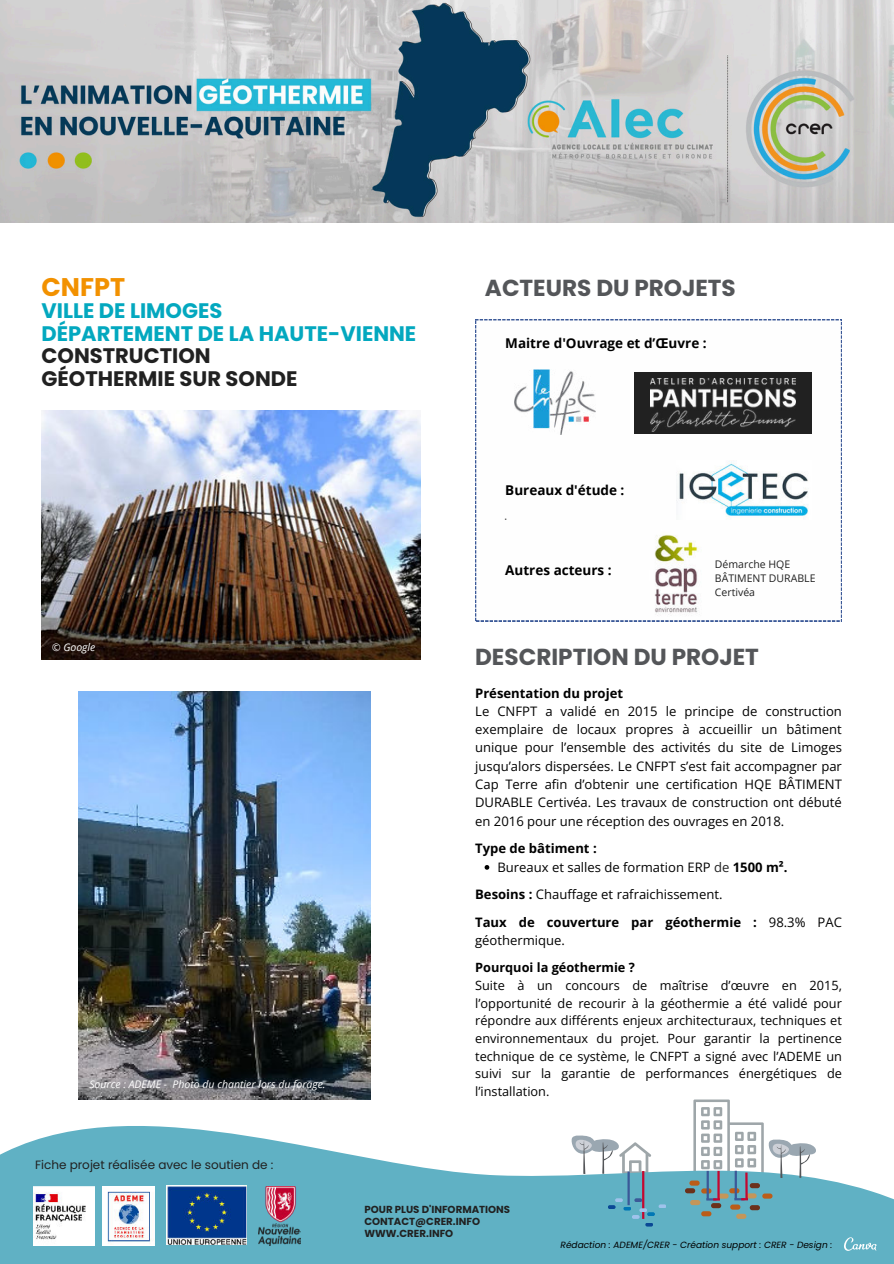
<style>
.page{position:relative;width:894px;height:1264px;background:#fff}
.page>*{position:absolute;margin:0;border:0;box-sizing:border-box;transform-origin:0 0}
.t1{font:700 25.5px "Poppins";color:#f29100}
.t2{font:700 23.1px "Poppins";color:#545659}
.t3{font:700 21px/22.5px "Poppins";color:#03a8bf}
.t4{font:700 21px/22.5px "Poppins";color:#212121}
.t5{font:700 13.5px "Open Sans";color:#000}
.t6{font:13.05px/18.3px "Open Sans";color:#000;text-align:justify}
.t7{font:700 13.05px/27.8px "Open Sans";color:#000}
.t8{font:12.75px/17.7px "Open Sans";color:#000;text-align:justify}
.t9{font:700 12.75px "Open Sans";color:#000}
.t10{font:12px "Poppins";color:#212121}
.t11{font:italic 10.5px "Open Sans";color:#fff}
.t12{font:10.5px/14px "Open Sans";color:#212121}
.t13{font:italic 10.5px "Open Sans";color:#fefefe}
.t14{font:700 10.2px/11.9px "Poppins";color:#212121}
.t15{font:italic 9px "Poppins";color:#000}
.t16{font:700 1.95px "Open Sans";color:#000}
.s1{font-weight:700}
.s2{color:#212121}
.s3{font-weight:400}
</style>
<div class="page">
<svg style="left:475px;top:319px;width:366px;height:302px"></svg>
<img style="left:0;top:0;width:893px;height:222px">
<img style="left:78px;top:691px;width:292px;height:393px">
<svg style="left:0;top:1084px;width:893px;height:179px;fill:#60b1c4"></svg>
<img style="left:102px;top:1186px;width:52px;height:59px">
<img style="left:258px;top:1186px;width:43px;height:59px">
<svg style="left:843px;top:1237px;width:33px;height:13px"></svg>
<img style="left:34px;top:1186px;width:61px;height:59px">
<img style="left:166px;top:1185px;width:80px;height:59px">
<hr style="left:627px;top:1171px;width:2px;height:34px;background:#3b5998">
<hr style="left:642px;top:1170px;width:2px;height:48px;background:#c40730">
<svg style="left:607px;top:1198px;width:59px;height:28px;background:#5fa6bf"></svg>
<svg style="left:688px;top:1099px;width:127px;height:78px"></svg>
<div style="left:736px;top:1213px;width:10px;height:5px;background:#c49659;border-radius:3px"></div>
<div style="left:730px;top:1204px;width:10px;height:5px;background:#bb5d19;border-radius:3px"></div>
<div style="left:749px;top:1205px;width:10px;height:5px;background:#6b301b;border-radius:3px"></div>
<div style="left:701px;top:1211px;width:10px;height:5px;background:#bb5d19;border-radius:3px"></div>
<svg style="left:729px;top:1188px;width:10px;height:5px"></svg>
<div style="left:746px;top:1193px;width:10px;height:5px;background:#c49659;border-radius:3px"></div>
<hr style="left:734px;top:1170px;width:2px;height:29px;background:#3b5998">
<svg style="left:734px;top:1198px;width:13px;height:2px"></svg>
<hr style="left:745px;top:1172px;width:2px;height:27px;background:#c40730">
<div style="left:684px;top:1188px;width:11px;height:5px;background:#6b301b;border-radius:3px"></div>
<div style="left:690px;top:1199px;width:10px;height:6px;background:#c49659;border-radius:3px"></div>
<div style="left:749px;top:1183px;width:10px;height:5px;background:#6b301b;border-radius:3px"></div>
<div style="left:689px;top:1180px;width:10px;height:5px;background:#bb5d19;border-radius:3px"></div>
<svg style="left:701px;top:1188px;width:10px;height:5px"></svg>
<div style="left:718px;top:1193px;width:10px;height:5px;background:#c49659;border-radius:3px"></div>
<hr style="left:706px;top:1170px;width:2px;height:29px;background:#3b5998">
<svg style="left:706px;top:1198px;width:13px;height:2px"></svg>
<hr style="left:717px;top:1170px;width:2px;height:29px;background:#c40730">
<svg style="left:710px;top:1202px;width:11px;height:6px"></svg>
<div style="left:762px;top:1193px;width:10px;height:5px;background:#bb5d19;border-radius:3px"></div>
<svg style="left:571px;top:1135px;width:80px;height:38px"></svg>
<img style="left:42px;top:410px;width:379px;height:249px">
<img style="left:514px;top:369px;width:81px;height:65px">
<div style="left:634px;top:372px;width:177px;height:62px;background:#212121"></div>
<img style="left:650px;top:379px;width:145px;height:52px">
<img style="left:649px;top:529px;width:53px;height:90px">
<img style="left:676px;top:460px;width:135px;height:60px">
<svg style="left:484px;top:865px;width:5px;height:4px"></svg>
<h1 class="t1" style="left:42px;top:272px;width:85px">CNFPT</h1>
<h2 class="t2" style="left:485px;top:275px;width:252px">ACTEURS DU PROJETS</h2>
<h3 class="t3" style="left:42px;top:300px;width:376px">VILLE DE LIMOGES<br>DÉPARTEMENT DE LA HAUTE-VIENNE</h3>
<h3 class="t4" style="left:42px;top:345px;width:257px">CONSTRUCTION<br>GÉOTHERMIE SUR SONDE</h3>
<p class="t5" style="left:505px;top:334px;width:203px">Maitre d'Ouvrage et d’Œuvre :</p>
<p class="t13" style="left:52px;top:640px;width:45px">© Google</p>
<p class="t11" style="left:89px;top:1077px;width:238px">Source : ADEME - Photo du chantier lors du forage.</p>
<p class="t10" style="left:35px;top:1157px;width:240px">Fiche projet réalisée avec le soutien de :</p>
<p class="t5" style="left:505px;top:480px;width:121px">Bureaux d'étude :</p>
<p class="t16" style="left:505px;top:518px;width:3px">B</p>
<p class="t5" style="left:505px;top:561px;width:108px">Autres acteurs :</p>
<p class="t12" style="left:714px;top:556px;width:102px">Démarche HQE<br>BÂTIMENT DURABLE<br>Certivéa</p>
<h2 class="t2" style="left:475px;top:643px;width:285px">DESCRIPTION DU PROJET</h2>
<p class="t7" style="left:475px;top:678px;width:149px">Présentation du projet</p>
<p class="t6" style="left:475px;top:701px;width:368px">Le CNFPT a validé en 2015 le principe de construction exemplaire de locaux propres à accueillir un bâtiment unique pour l’ensemble des activités du site de Limoges jusqu’alors dispersées. Le CNFPT s’est fait accompagner par Cap Terre afin d’obtenir une certification HQE BÂTIMENT DURABLE Certivéa. Les travaux de construction ont débuté en 2016 pour une réception des ouvrages en 2018.</p>
<p class="t6" style="left:497px;top:839px;width:291px;text-indent:-22px"><span class="s1">Type de bâtiment :<br></span>Bureaux et salles de formation ERP <span class="s2">de</span> <span class="s1">1500 m².</span></p>
<p class="t7" style="left:475px;top:880px;width:368px">Besoins : <span class="s3">Chauffage et rafraichissement.<br></span>Taux de couverture par géothermie : <span class="s3">98.3% PAC</span></p>
<p class="t6" style="left:475px;top:930px;width:91px">géothermique.</p>
<p class="t9" style="left:475px;top:958px;width:161px">Pourquoi la géothermie ?</p>
<p class="t8" style="left:475px;top:976px;width:368px">Suite à un concours de maîtrise d’œuvre en 2015, l’opportunité de recourir à la géothermie a été validé pour répondre aux différents enjeux architecturaux, techniques et environnementaux du projet. Pour garantir la pertinence technique de ce système, le CNFPT a signé avec l’ADEME un suivi sur la garantie de performances énergétiques de l’installation.</p>
<p class="t14" style="left:364px;top:1203px;width:147px">POUR PLUS D'INFORMATIONS<br>CONTACT@CRER.INFO<br>WWW.CRER.INFO</p>
<p class="t15" style="left:560px;top:1239px;width:273px">Rédaction : ADEME/CRER - Création support : CRER - Design :</p>
</div>
